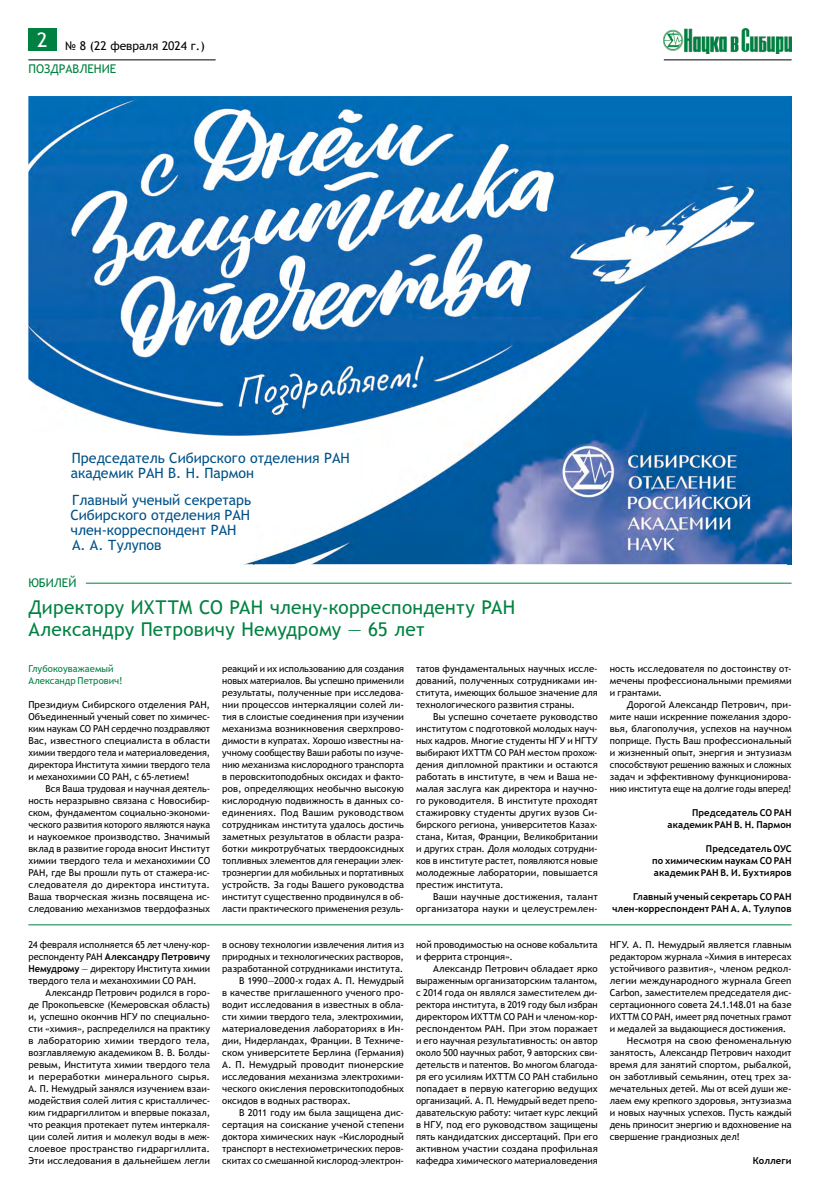
<style>
.page{position:relative;width:820px;height:1191px;background:#fff}
.page>*{position:absolute;margin:0;border:0;box-sizing:border-box;transform-origin:0 0}
.t1{font:19px/21.5px "Trebuchet MS";letter-spacing:.015em;color:#008141}
.t2{font:14.2px/15.3px "Trebuchet MS";color:#005288}
.t3{font:12px/22.3px "Trebuchet MS";color:#000}
.t4{font:12px "Trebuchet MS";color:#008141}
.t5{font:9.5px/12px "Trebuchet MS";letter-spacing:.01em;color:#000;text-align:justify}
.t6{font:700 9.5px/12px "Trebuchet MS";letter-spacing:.01em;color:#000;text-align:right}
.t7{font:9.5px/12px "Trebuchet MS";letter-spacing:.005em;color:#008141}
.s1{color:#008141}
.s2{font-weight:700}
</style>
<div class="page">
<div style="left:28px;top:28px;width:29px;height:23px;background:#008141"></div>
<hr style="left:28px;top:60px;width:187px;height:1px;background:#000">
<img style="left:663px;top:28px;width:128px;height:25px">
<hr style="left:663px;top:60px;width:128px;height:1px;background:#000">
<hr style="left:28px;top:924px;width:763px;height:1px;background:#008141">
<hr style="left:86px;top:582px;width:705px;height:1px;background:#008141">
<img style="left:28px;top:96px;width:761px;height:468px">
<p class="t3" style="left:28px;top:35px;width:178px;text-indent:9px"><sup>2</sup> № 8 (22 февраля 2024 г.)<br><span class="s1">ПОЗДРАВЛЕНИЕ</span></p>
<h2 class="t2" style="left:71px;top:450px;width:280px">Председатель Сибирского отделения РАН академик РАН В. Н. Пармон</h2>
<h2 class="t2" style="left:70px;top:492px;width:182px">Главный ученый секретарь<br>Сибирского отделения РАН член-корреспондент РАН<br>А. А. Тулупов</h2>
<p class="t4" style="left:28px;top:575px;width:50px">ЮБИЛЕЙ</p>
<h1 class="t1" style="left:28px;top:596px;width:488px">Директору ИХТТМ СО РАН члену-корреспонденту РАН<br>Александру Петровичу Немудрому — 65 лет</h1>
<p class="t5" style="left:222px;top:663px;width:183px">реакций и их использованию для создания новых материалов. Вы успешно применили результаты, полученные при исследова&shy;нии процессов интеркаляции солей ли&shy;тия в слоистые соединения при изучении механизма возникновения сверхпрово&shy;димости в купратах. Хорошо известны на&shy;учному сообществу Ваши работы по изуче&shy;нию механизма кислородного транспорта в перовскитоподобных оксидах и факто&shy;ров, определяющих необычно высокую кислородную подвижность в данных со&shy;единениях. Под Вашим руководством сотрудникам института удалось достичь заметных результатов в области разра&shy;ботки микротрубчатых твердооксидных топливных элементов для генерации элек&shy;троэнергии для мобильных и портативных устройств. За годы Вашего руководства институт существенно продвинулся в об&shy;ласти практического применения резуль-</p>
<p class="t5" style="left:222px;top:939px;width:183px">в основу технологии извлечения лития из</p>
<p class="t5" style="left:222px;top:951px;width:183px">природных и технологических растворов,</p>
<p class="t5" style="left:222px;top:963px;width:182px">разработанной сотрудниками института.</p>
<p class="t5" style="left:239px;top:975px;width:166px">В 1990—2000-х годах А. П. Немудрый</p>
<p class="t5" style="left:222px;top:987px;width:183px">в качестве приглашенного ученого про-</p>
<p class="t5" style="left:222px;top:999px;width:183px">водит исследования в известных в обла-</p>
<p class="t5" style="left:222px;top:1011px;width:183px">сти химии твердого тела, электрохимии,</p>
<p class="t5" style="left:222px;top:1023px;width:183px">материаловедения лабораториях в Ин-</p>
<p class="t5" style="left:222px;top:1035px;width:183px">дии, Нидерландах, Франции. В Техниче-</p>
<p class="t5" style="left:222px;top:1047px;width:183px">ском университете Берлина (Германия)</p>
<p class="t5" style="left:222px;top:1059px;width:183px">А. П. Немудрый проводит пионерские</p>
<p class="t5" style="left:222px;top:1071px;width:183px">исследования механизма электрохими-</p>
<p class="t5" style="left:222px;top:1083px;width:183px">ческого окисления перовскитоподобных</p>
<p class="t5" style="left:222px;top:1095px;width:130px">оксидов в водных растворах.</p>
<p class="t5" style="left:239px;top:1107px;width:166px">В 2011 году им была защищена дис-</p>
<p class="t5" style="left:222px;top:1119px;width:183px">сертация на соискание ученой степени</p>
<p class="t5" style="left:222px;top:1131px;width:183px">доктора химических наук «Кислородный</p>
<p class="t5" style="left:222px;top:1143px;width:183px">транспорт в нестехиометрических перов-</p>
<p class="t5" style="left:222px;top:1155px;width:183px">скитах со смешанной кислород-электрон-</p>
<p class="t7" style="left:28px;top:663px;width:96px">Глубокоуважаемый<br>Александр Петрович!</p>
<p class="t5" style="left:28px;top:699px;width:183px">Президиум Сибирского отделения РАН, Объединенный ученый совет по химичес&shy;ким наукам СО РАН сердечно поздравляют Вас, известного специалиста в области химии твердого тела и материаловедения, директора Института химии твердого тела и механохимии СО РАН, с 65-летием!</p>
<p class="t5" style="left:28px;top:783px;width:183px;text-indent:17px">Вся Ваша трудовая и научная деятель&shy;ность неразрывно связана с Новосибир&shy;ском, фундаментом социально-экономи&shy;ческого развития которого являются наука и наукоемкое производство. Значимый вклад в развитие города вносит Институт химии твердого тела и механохимии СО РАН, где Вы прошли путь от стажера-ис&shy;следователя до директора института.<br>Ваша творческая жизнь посвящена ис&shy;следованию механизмов твердофазных</p>
<p class="t5" style="left:28px;top:939px;width:183px">24 февраля исполняется 65 лет члену-кор&shy;респонденту РАН <span class="s2">Александру Петровичу Немудрому</span> — директору Института химии твердого тела и механохимии СО РАН.</p>
<p class="t5" style="left:28px;top:987px;width:183px;text-indent:17px">Александр Петрович родился в горо&shy;де Прокопьевске (Кемеровская область) и, успешно окончив НГУ по специально&shy;сти «химия», распределился на практику в лабораторию химии твердого тела, возглавляемую академиком В. В. Болды&shy;ревым, Института химии твердого тела и переработки минерального сырья.<br>А. П. Немудрый занялся изучением взаи&shy;модействия солей лития с кристалличес&shy;ким гидраргиллитом и впервые показал, что реакция протекает путем интеркаля&shy;ции солей лития и молекул воды в меж&shy;слоевое пространство гидраргиллита.<br>Эти исследования в дальнейшем легли</p>
<p class="t5" style="left:416px;top:663px;width:183px">татов фундаментальных научных иссле&shy;дований, полученных сотрудниками ин&shy;ститута, имеющих большое значение для технологического развития страны.</p>
<p class="t5" style="left:416px;top:711px;width:183px;text-indent:17px">Вы успешно сочетаете руководство институтом с подготовкой молодых науч&shy;ных кадров. Многие студенты НГУ и НГТУ выбирают ИХТТМ СО РАН местом прохож&shy;дения дипломной практики и остаются работать в институте, в чем и Ваша не&shy;малая заслуга как директора и научно&shy;го руководителя. В институте проходят стажировку студенты других вузов Си&shy;бирского региона, университетов Казах&shy;стана, Китая, Франции, Великобритании и других стран. Доля молодых сотрудни&shy;ков в институте растет, появляются новые молодежные лаборатории, повышается престиж института.</p>
<p class="t5" style="left:416px;top:891px;width:183px;text-align:right">Ваши научные достижения, талант организатора науки и целеустремлен-</p>
<p class="t5" style="left:416px;top:939px;width:183px">ной проводимостью на основе кобальтита и феррита стронция».</p>
<p class="t5" style="left:416px;top:963px;width:183px;text-indent:17px">Александр Петрович обладает ярко выраженным организаторским талантом, с 2014 года он являлся заместителем ди&shy;ректора института, в 2019 году был избран директором ИХТТМ СО РАН и членом-кор&shy;респондентом РАН. При этом поражает и его научная результативность: он автор около 500 научных работ, 9 авторских сви&shy;детельств и патентов. Во многом благода&shy;ря его усилиям ИХТТМ СО РАН стабильно попадает в первую категорию ведущих организаций. А. П. Немудрый ведет препо&shy;давательскую работу: читает курс лекций в НГУ, под его руководством защищены пять кандидатских диссертаций. При его активном участии создана профильная кафедра химического материаловедения</p>
<p class="t5" style="left:609px;top:663px;width:183px">ность исследователя по достоинству от&shy;мечены профессиональными премиями и грантами.</p>
<p class="t5" style="left:609px;top:699px;width:183px;text-indent:17px">Дорогой Александр Петрович, при&shy;мите наши искренние пожелания здоро&shy;вья, благополучия, успехов на научном поприще. Пусть Ваш профессиональный и жизненный опыт, энергия и энтузиазм способствуют решению важных и сложных задач и эффективному функционирова&shy;нию института еще на долгие годы вперед!</p>
<p class="t6" style="left:667px;top:807px;width:125px">Председатель СО РАН академик РАН В. Н. Пармон</p>
<p class="t6" style="left:652px;top:843px;width:141px;text-align:justify;text-indent:54px">Председатель ОУС по химическим наукам СО РАН академик РАН В. И. Бухтияров</p>
<p class="t6" style="left:612px;top:891px;width:181px">Главный ученый секретарь СО РАН член-корреспондент РАН А. А. Тулупов</p>
<p class="t5" style="left:609px;top:939px;width:183px">НГУ. А. П. Немудрый является главным</p>
<p class="t5" style="left:609px;top:951px;width:183px">редактором журнала «Химия в интересах</p>
<p class="t5" style="left:609px;top:963px;width:183px">устойчивого развития», членом редкол-</p>
<p class="t5" style="left:609px;top:975px;width:183px">легии международного журнала Green</p>
<p class="t5" style="left:609px;top:987px;width:183px">Carbon, заместителем председателя дис-</p>
<p class="t5" style="left:609px;top:999px;width:183px">сертационного совета 24.1.148.01 на базе</p>
<p class="t5" style="left:609px;top:1011px;width:183px">ИХТТМ СО РАН, имеет ряд почетных грамот</p>
<p class="t5" style="left:609px;top:1023px;width:178px">и медалей за выдающиеся достижения.</p>
<p class="t5" style="left:626px;top:1035px;width:166px">Несмотря на свою феноменальную</p>
<p class="t5" style="left:609px;top:1047px;width:183px">занятость, Александр Петрович находит</p>
<p class="t5" style="left:609px;top:1059px;width:183px">время для занятий спортом, рыбалкой,</p>
<p class="t5" style="left:609px;top:1071px;width:183px">он заботливый семьянин, отец трех за-</p>
<p class="t5" style="left:609px;top:1083px;width:183px">мечательных детей. Мы от всей души же-</p>
<p class="t5" style="left:609px;top:1095px;width:183px">лаем ему крепкого здоровья, энтузиазма</p>
<p class="t5" style="left:609px;top:1107px;width:183px">и новых научных успехов. Пусть каждый</p>
<p class="t5" style="left:609px;top:1119px;width:183px">день приносит энергию и вдохновение на</p>
<p class="t5" style="left:609px;top:1131px;width:132px">свершение грандиозных дел!</p>
<p class="t6" style="left:752px;top:1155px;width:40px">Коллеги</p>
</div>
